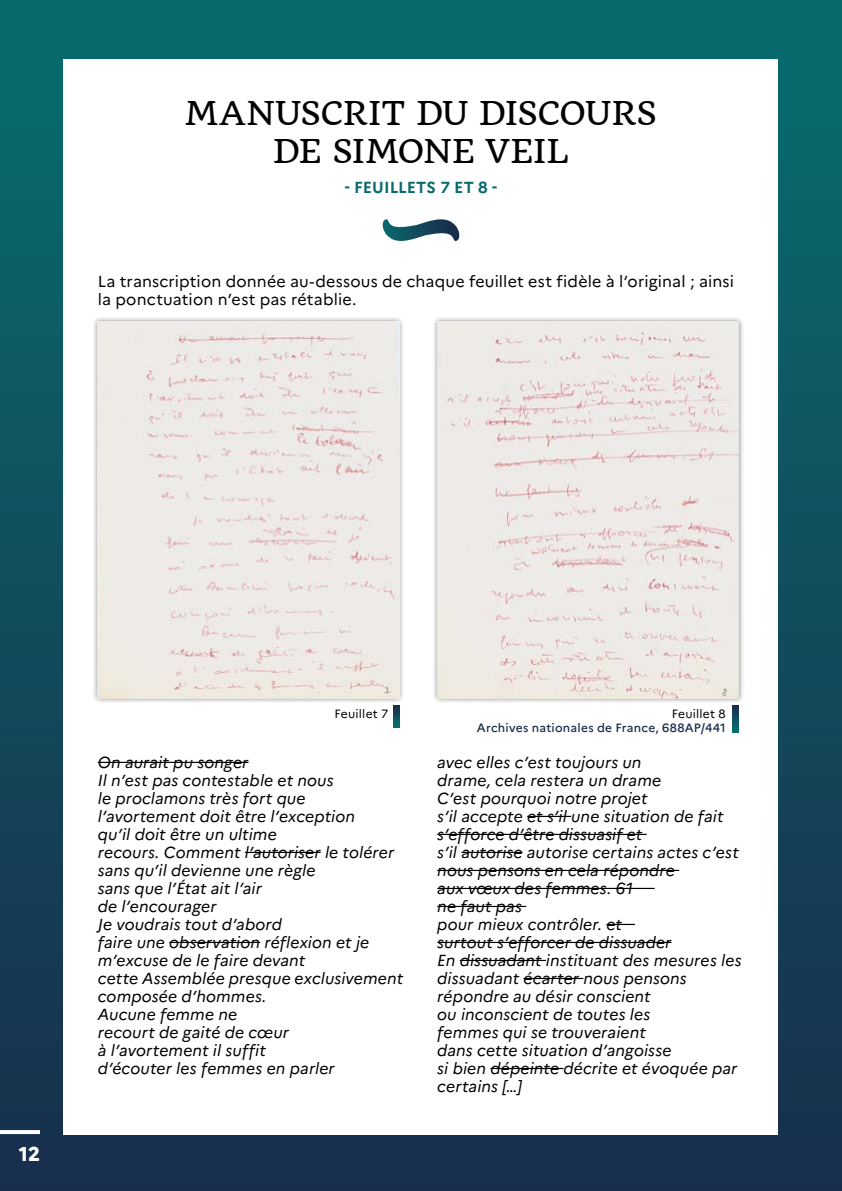
<style>
.page{position:relative;width:842px;height:1191px;background:#fff}
.page>*{position:absolute;margin:0;border:0;box-sizing:border-box;transform-origin:0 0}
.titre{font:32px/38px "Quando";letter-spacing:-.02em;color:#000;text-align:center}
.t1{font:800 20px "Marianne";color:#fff}
.service{font:italic 16px/18px "Marianne";letter-spacing:.005em;color:#000}
.service-2{font:16px/18px "Marianne";letter-spacing:.01em;color:#000}
.service-3{font:700 16px "Marianne";letter-spacing:.005em;color:#086a6d}
.cote{font:500 12px "Marianne";letter-spacing:.02em;color:#182d4c}
.Texte_Legende{font:12px "Marianne";letter-spacing:.015em;color:#000}
</style>
<div class="page">
<div style="left:0;top:0;width:842px;height:1191px;background:linear-gradient(to bottom,#076c6f,#1a2f4d)"></div>
<div style="left:64px;top:59px;width:714px;height:1075px;background:#fff"></div>
<svg style="left:383px;top:219px;width:76px;height:22px"></svg>
<hr style="left:98px;top:762px;width:150px;height:1px;background:#000">
<hr style="left:245px;top:852px;width:76px;height:1px;background:#000">
<hr style="left:169px;top:942px;width:91px;height:1px;background:#000">
<hr style="left:527px;top:816px;width:44px;height:1px;background:#000">
<hr style="left:437px;top:834px;width:210px;height:1px;background:#000">
<hr style="left:461px;top:852px;width:62px;height:1px;background:#000">
<hr style="left:437px;top:870px;width:242px;height:1px;background:#000">
<hr style="left:437px;top:888px;width:218px;height:1px;background:#000">
<hr style="left:437px;top:906px;width:89px;height:1px;background:#000">
<svg style="left:606px;top:924px;width:29px;height:1px"></svg>
<hr style="left:437px;top:942px;width:234px;height:1px;background:#000">
<hr style="left:460px;top:960px;width:86px;height:1px;background:#000">
<hr style="left:523px;top:978px;width:60px;height:1px;background:#000">
<hr style="left:490px;top:1068px;width:73px;height:1px;background:#000">
<div style="left:93px;top:316px;width:312px;height:387px;background:#000;opacity:.5"></div>
<img style="left:98px;top:322px;width:301px;height:376px">
<div style="left:432px;top:316px;width:312px;height:387px;background:#000;opacity:.5"></div>
<img style="left:437px;top:322px;width:301px;height:376px">
<svg style="left:393px;top:705px;width:6px;height:22px"></svg>
<svg style="left:733px;top:705px;width:5px;height:27px"></svg>
<svg style="left:0;top:1130px;width:40px;height:4px"></svg>
<p class="titre" style="left:185px;top:94px;width:474px">MANUSCRIT DU DISCOURS<br>DE SIMONE VEIL</p>
<p class="service-3" style="left:345px;top:175px;width:154px">- FEUILLETS 7 ET 8 -</p>
<p class="service-2" style="left:98px;top:271px;width:638px">La transcription donnée au-dessous de chaque feuillet est fidèle à l’original ; ainsi la ponctuation n’est pas rétablie.</p>
<p class="t1" style="left:19px;top:1138px;width:23px">12</p>
<p class="Texte_Legende" style="left:334px;top:704px;width:55px">Feuillet 7</p>
<p class="Texte_Legende" style="left:672px;top:704px;width:55px">Feuillet 8</p>
<p class="cote" style="left:477px;top:718px;width:250px">Archives nationales de France, 688AP/441</p>
<p class="service" style="left:98px;top:751px;width:152px">On aurait pu songer</p>
<p class="service" style="left:98px;top:769px;width:237px">Il n’est pas contestable et nous</p>
<p class="service" style="left:98px;top:787px;width:209px">le proclamons très fort que</p>
<p class="service" style="left:98px;top:805px;width:259px">l’avortement doit être l’exception</p>
<p class="service" style="left:98px;top:823px;width:180px">qu’il doit être un ultime</p>
<p class="service" style="left:98px;top:841px;width:298px">recours. Comment l’autoriser le tolérer</p>
<p class="service" style="left:98px;top:859px;width:219px">sans qu’il devienne une règle</p>
<p class="service" style="left:98px;top:877px;width:166px">sans que l’État ait l’air</p>
<p class="service" style="left:98px;top:895px;width:120px">de l’encourager</p>
<p class="service" style="left:98px;top:913px;width:186px">Je voudrais tout d’abord</p>
<p class="service" style="left:98px;top:931px;width:273px">faire une observation réflexion et je</p>
<p class="service" style="left:98px;top:949px;width:209px">m’excuse de le faire devant</p>
<p class="service" style="left:98px;top:967px;width:307px">cette Assemblée presque exclusivement</p>
<p class="service" style="left:98px;top:985px;width:170px">composée d’hommes.</p>
<p class="service" style="left:98px;top:1003px;width:141px">Aucune femme ne</p>
<p class="service" style="left:98px;top:1021px;width:193px">recourt de gaité de cœur</p>
<p class="service" style="left:98px;top:1039px;width:170px">à l’avortement il suffit</p>
<p class="service" style="left:98px;top:1057px;width:238px">d’écouter les femmes en parler</p>
<p class="service" style="left:437px;top:751px;width:206px">avec elles c’est toujours un</p>
<p class="service" style="left:437px;top:769px;width:225px">drame, cela restera un drame</p>
<p class="service" style="left:437px;top:787px;width:212px">C’est pourquoi notre projet</p>
<p class="service" style="left:437px;top:805px;width:288px">s’il accepte et s’il une situation de fait</p>
<p class="service" style="left:437px;top:823px;width:207px">s’efforce d’être dissuasif et</p>
<p class="service" style="left:437px;top:841px;width:303px">s’il autorise autorise certains actes c’est</p>
<p class="service" style="left:437px;top:859px;width:239px">nous pensons en cela répondre</p>
<p class="service" style="left:437px;top:877px;width:197px">aux vœux des femmes. 61</p>
<p class="service" style="left:437px;top:895px;width:86px">ne faut pas</p>
<p class="service" style="left:437px;top:913px;width:186px">pour mieux contrôler. et</p>
<p class="service" style="left:437px;top:931px;width:236px">surtout s’efforcer de dissuader</p>
<p class="service" style="left:437px;top:949px;width:306px">En dissuadant instituant des mesures les dissuadant écarter nous pensons</p>
<p class="service" style="left:437px;top:985px;width:215px">répondre au désir conscient</p>
<p class="service" style="left:437px;top:1003px;width:215px">ou inconscient de toutes les</p>
<p class="service" style="left:437px;top:1021px;width:210px">femmes qui se trouveraient</p>
<p class="service" style="left:437px;top:1039px;width:236px">dans cette situation d’angoisse</p>
<p class="service" style="left:437px;top:1057px;width:301px">si bien dépeinte décrite et évoquée par certains […]</p>
</div>
